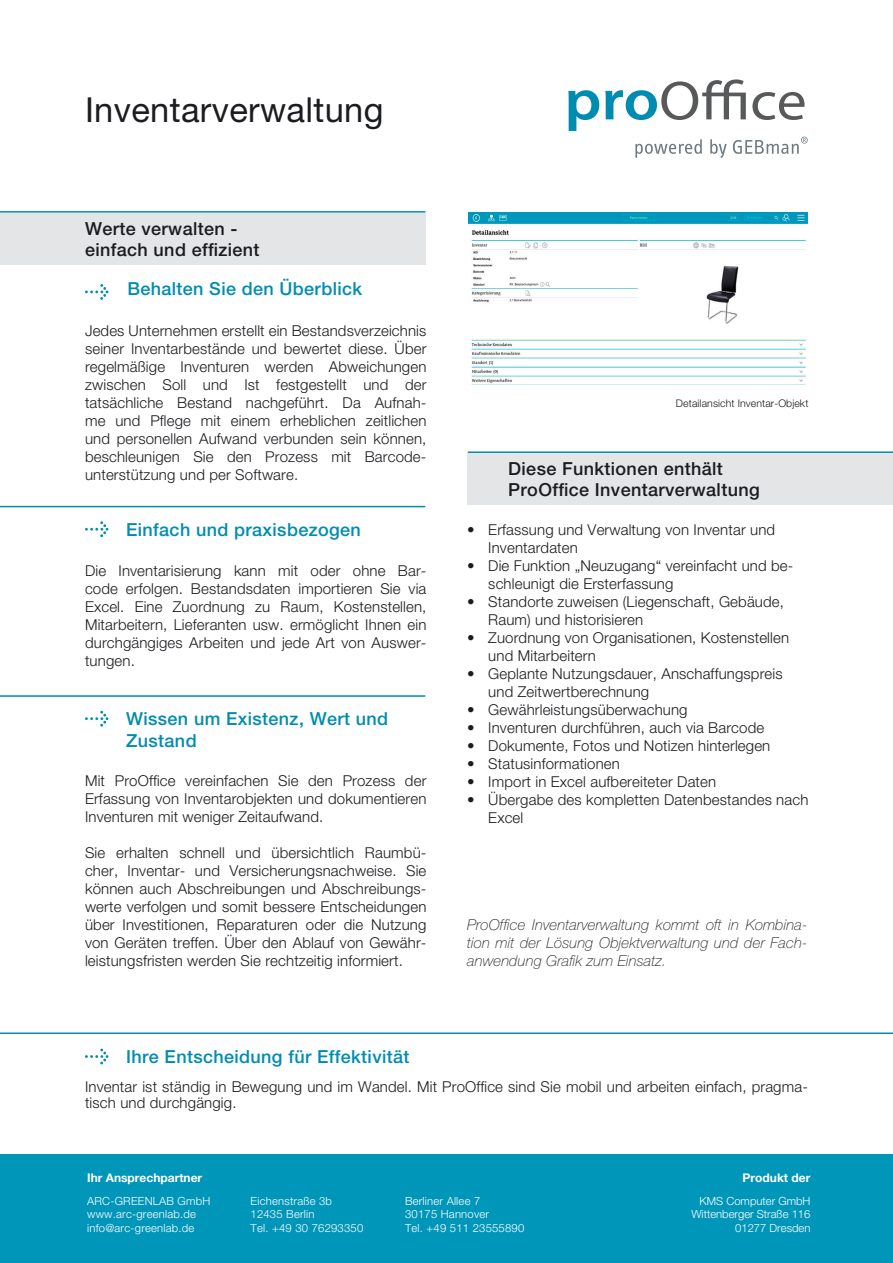
<style>
.page{position:relative;width:893px;height:1263px;background:#fff}
.page>*{position:absolute;margin:0;border:0;box-sizing:border-box;transform-origin:0 0}
.t1{font:34.5px "Helvetica Neue";letter-spacing:.01em;color:#1b1c20}
.t2{font:500 18px/21.6px "Helvetica Neue";letter-spacing:.02em;color:#008cb1}
.t3{font:500 18px/21.6px "Helvetica Neue";letter-spacing:.02em;color:#1b1c20}
.t4{font:300 15px/18px "Helvetica Neue";letter-spacing:.01em;color:#1b1c20}
.t5{font:italic 100 15px/18px "Helvetica Neue";letter-spacing:.01em;color:#1b1c20;text-align:justify}
.t6{font:700 12px "Helvetica Neue";color:#fff}
.t7{font:300 11.25px/13.5px "Helvetica Neue";letter-spacing:.02em;color:#fff}
.t8{font:300 11.25px/13.5px "Helvetica Neue";color:#fff;text-align:right}
.t9{font:300 10.5px "Helvetica Neue";letter-spacing:.01em;color:#1b1c20}
</style>
<div class="page">
<div style="left:0;top:213px;width:425px;height:52px;background:#e3e5e6"></div>
<div style="left:468px;top:453px;width:425px;height:52px;background:#e3e5e6"></div>
<hr style="left:0;top:211px;width:425px;height:2px;background:#008cb1">
<hr style="left:468px;top:451px;width:425px;height:2px;background:#008cb1">
<hr style="left:0;top:1032px;width:893px;height:2px;background:#008cb1">
<hr style="left:0;top:506px;width:425px;height:1px;background:#008cb1">
<hr style="left:0;top:695px;width:425px;height:2px;background:#008cb1">
<svg style="left:85px;top:711px;width:23px;height:16px"></svg>
<div style="left:0;top:1154px;width:893px;height:109px;background:#0096b9"></div>
<img style="left:468px;top:212px;width:339px;height:173px">
<svg style="left:85px;top:284px;width:23px;height:16px"></svg>
<svg style="left:85px;top:1048px;width:23px;height:16px"></svg>
<svg style="left:85px;top:521px;width:23px;height:16px"></svg>
<svg style="left:568px;top:90px;width:31px;height:41px"></svg>
<svg style="left:605px;top:79px;width:141px;height:41px"></svg>
<svg style="left:752px;top:92px;width:52px;height:28px"></svg>
<svg style="left:635px;top:137px;width:173px;height:21px"></svg>
<h1 class="t1" style="left:85px;top:89px;width:300px">Inventarverwaltung</h1>
<p class="t3" style="left:85px;top:217px;width:176px">Werte verwalten - einfach und effizient</p>
<p class="t2" style="left:127px;top:278px;width:236px">Behalten Sie den Überblick</p>
<p class="t4" style="left:85px;top:321px;width:343px;text-align:justify">Jedes Unternehmen erstellt ein Bestandsverzeichnis seiner Inventarbestände und bewertet diese. Über regelmäßige Inventuren werden Abweichungen zwischen Soll und Ist festgestellt und der tatsächliche Bestand nachgeführt. Da Aufnah&shy;me und Pflege mit einem erheblichen zeitlichen und personellen Aufwand verbunden sein können, beschleunigen Sie den Prozess mit Barcode&shy;unterstützung und per Software.</p>
<p class="t2" style="left:126px;top:518px;width:236px">Einfach und praxisbezogen</p>
<p class="t4" style="left:85px;top:562px;width:343px;text-align:justify">Die Inventarisierung kann mit oder ohne Bar&shy;code erfolgen. Bestandsdaten importieren Sie via Excel. Eine Zuordnung zu Raum, Kostenstellen, Mitarbeitern, Lieferanten usw. ermöglicht Ihnen ein durchgängiges Arbeiten und jede Art von Auswer&shy;tungen.</p>
<p class="t2" style="left:126px;top:708px;width:264px">Wissen um Existenz, Wert und<br>Zustand</p>
<p class="t4" style="left:85px;top:771px;width:343px;text-align:justify">Mit ProOffice vereinfachen Sie den Prozess der Erfassung von Inventarobjekten und dokumentieren Inventuren mit weniger Zeitaufwand.</p>
<p class="t4" style="left:85px;top:843px;width:343px;text-align:justify">Sie erhalten schnell und übersichtlich Raumbü&shy;cher, Inventar- und Versicherungsnachweise. Sie können auch Abschreibungen und Abschreibungs&shy;werte verfolgen und somit bessere Entscheidungen über Investitionen, Reparaturen oder die Nutzung von Geräten treffen. Über den Ablauf von Gewähr&shy;leistungsfristen werden Sie rechtzeitig informiert.</p>
<p class="t2" style="left:126px;top:1046px;width:285px">Ihre Entscheidung für Effektivität</p>
<p class="t9" style="left:676px;top:397px;width:134px">Detailansicht Inventar-Objekt</p>
<p class="t3" style="left:508px;top:458px;width:253px;line-height:21px">Diese Funktionen enthält<br>ProOffice Inventarverwaltung</p>
<p class="t4" style="left:488px;top:520px;width:288px;text-indent:-21px">• Erfassung und Verwaltung von Inventar und<br>Inventardaten</p>
<p class="t4" style="left:488px;top:556px;width:307px;text-indent:-21px">• Die Funktion „Neuzugang“ vereinfacht und be&shy;schleunigt die Ersterfassung</p>
<p class="t4" style="left:488px;top:592px;width:297px;text-indent:-21px">• Standorte zuweisen (Liegenschaft, Gebäude,<br>Raum) und historisieren</p>
<p class="t4" style="left:488px;top:628px;width:302px;text-indent:-21px">• Zuordnung von Organisationen, Kostenstellen und Mitarbeitern</p>
<p class="t4" style="left:488px;top:664px;width:296px;text-indent:-21px">• Geplante Nutzungsdauer, Anschaffungspreis und Zeitwertberechnung</p>
<p class="t4" style="left:467px;top:700px;width:222px">• Gewährleistungsüberwachung</p>
<p class="t4" style="left:467px;top:718px;width:299px">• Inventuren durchführen, auch via Barcode</p>
<p class="t4" style="left:467px;top:736px;width:305px">• Dokumente, Fotos und Notizen hinterlegen</p>
<p class="t4" style="left:467px;top:754px;width:154px">• Statusinformationen</p>
<p class="t4" style="left:467px;top:772px;width:251px">• Import in Excel aufbereiteter Daten</p>
<p class="t4" style="left:488px;top:790px;width:322px;text-indent:-21px">• Übergabe des kompletten Datenbestandes nach<br>Excel</p>
<p class="t5" style="left:467px;top:916px;width:342px">ProOffice Inventarverwaltung kommt oft in Kombina&shy;tion mit der Lösung Objektverwaltung und der Fach&shy;anwendung Grafik zum Einsatz.</p>
<p class="t4" style="left:85px;top:1078px;width:724px;line-height:16.5px">Inventar ist ständig in Bewegung und im Wandel. Mit ProOffice sind Sie mobil und arbeiten einfach, pragma&shy;tisch und durchgängig.</p>
<p class="t6" style="left:87px;top:1170px;width:117px">Ihr Ansprechpartner</p>
<p class="t6" style="left:743px;top:1170px;width:69px">Produkt der</p>
<p class="t8" style="left:691px;top:1194px;width:121px">KMS Computer GmbH<br>Wittenberger Straße 116<br>01277 Dresden</p>
<p class="t7" style="left:87px;top:1194px;width:125px">ARC-GREENLAB GmbH www.arc-greenlab.de info@arc-greenlab.de</p>
<p class="t7" style="left:251px;top:1194px;width:114px">Eichenstraße 3b<br>12435 Berlin<br>Tel. +49 30 76293350</p>
<p class="t7" style="left:405px;top:1194px;width:121px">Berliner Allee 7<br>30175 Hannover<br>Tel. +49 511 23555890</p>
</div>
